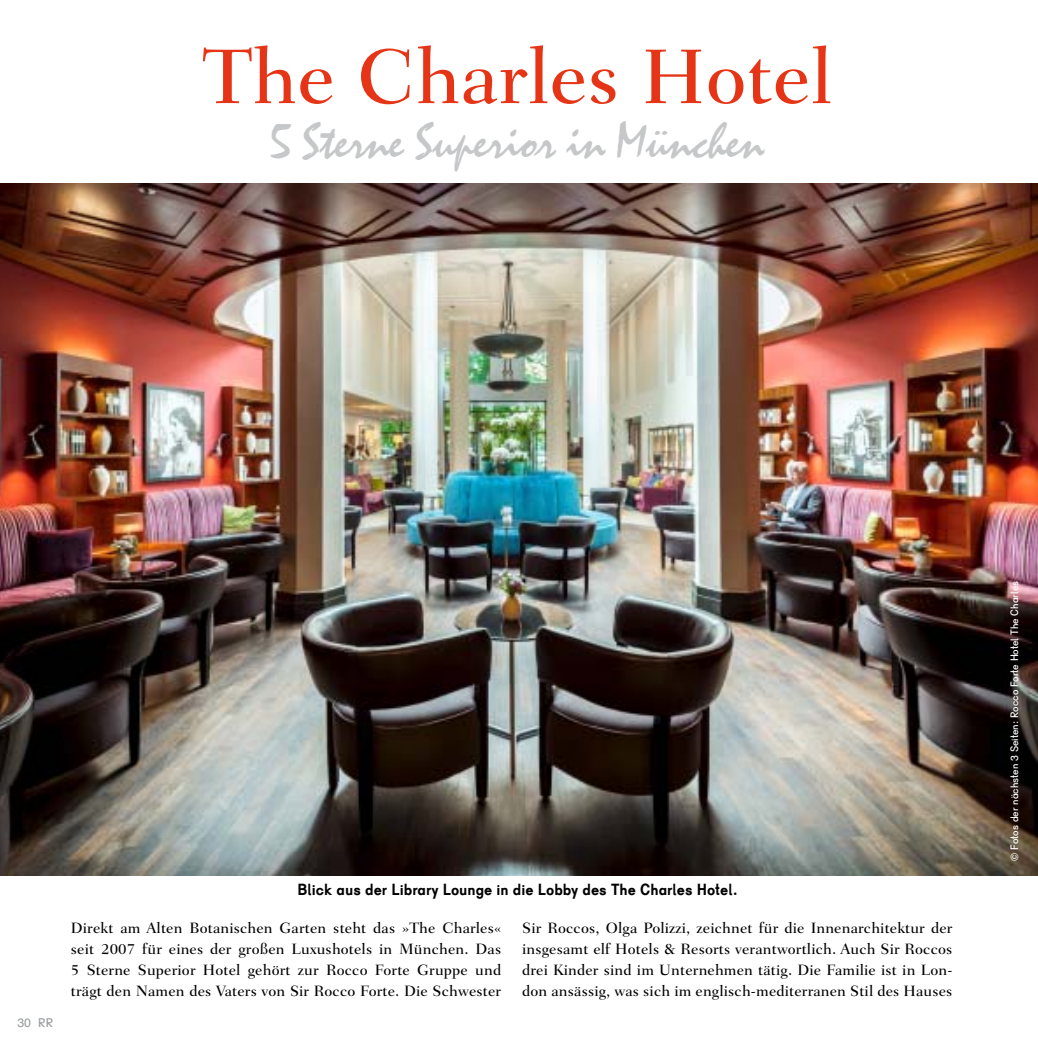
<style>
.page{position:relative;width:1038px;height:1043px;background:#fff}
.page>*{position:absolute;margin:0;border:0;box-sizing:border-box;transform-origin:0 0}
.t1{font:500 78.75px "Fairfield LT Std";color:#e53516}
.t2{font:49px "Mistral Com";color:#c6c7c8}
.t3{font:700 15.75px "Schulbuch Bayern OT";color:#000}
.t4{font:500 15.22px/21px "Fairfield LT Std";letter-spacing:.01em;color:#000;text-align:justify}
.t5{font:12.25px "Schulbuch Bayern OT";color:#9b9e9f}
.t6{font:10.5px "Schulbuch Bayern OT";color:#fff}
</style>
<div class="page">
<img style="left:0;top:183px;width:1038px;height:692px">
<h1 class="t1" style="left:202px;top:31px;width:631px">The Charles Hotel</h1>
<h2 class="t2" style="left:271px;top:121px;width:495px">5 Sterne Superior in M¸nchen</h2>
<p class="t5" style="left:17px;top:1015px;width:37px">30 RR</p>
<p class="t3" style="left:297px;top:879px;width:441px">Blick aus der Library Lounge in die Lobby des The Charles Hotel.</p>
<p class="t4" style="left:71px;top:917px;width:432px">Direkt am Alten Botanischen Garten steht das »The Charles« seit 2007 für eines der großen Luxushotels in München. Das 5 Sterne Superior Hotel gehört zur Rocco Forte Gruppe und trägt den Namen des Vaters von Sir Rocco Forte. Die Schwester</p>
<p class="t4" style="left:522px;top:917px;width:432px">Sir Roccos, Olga Polizzi, zeichnet für die Innenarchitektur der insgesamt elf Hotels &amp; Resorts verantwortlich. Auch Sir Roccos drei Kinder sind im Unternehmen tätig. Die Familie ist in Lon&shy;don ansässig, was sich im englisch-mediterranen Stil des Hauses</p>
<p class="t6" style="left:1008px;top:860px;width:281px;rotate:-90deg">© Fotos der nächsten 3 Seiten: Rocco Forte Hotel The Charles</p>
</div>
